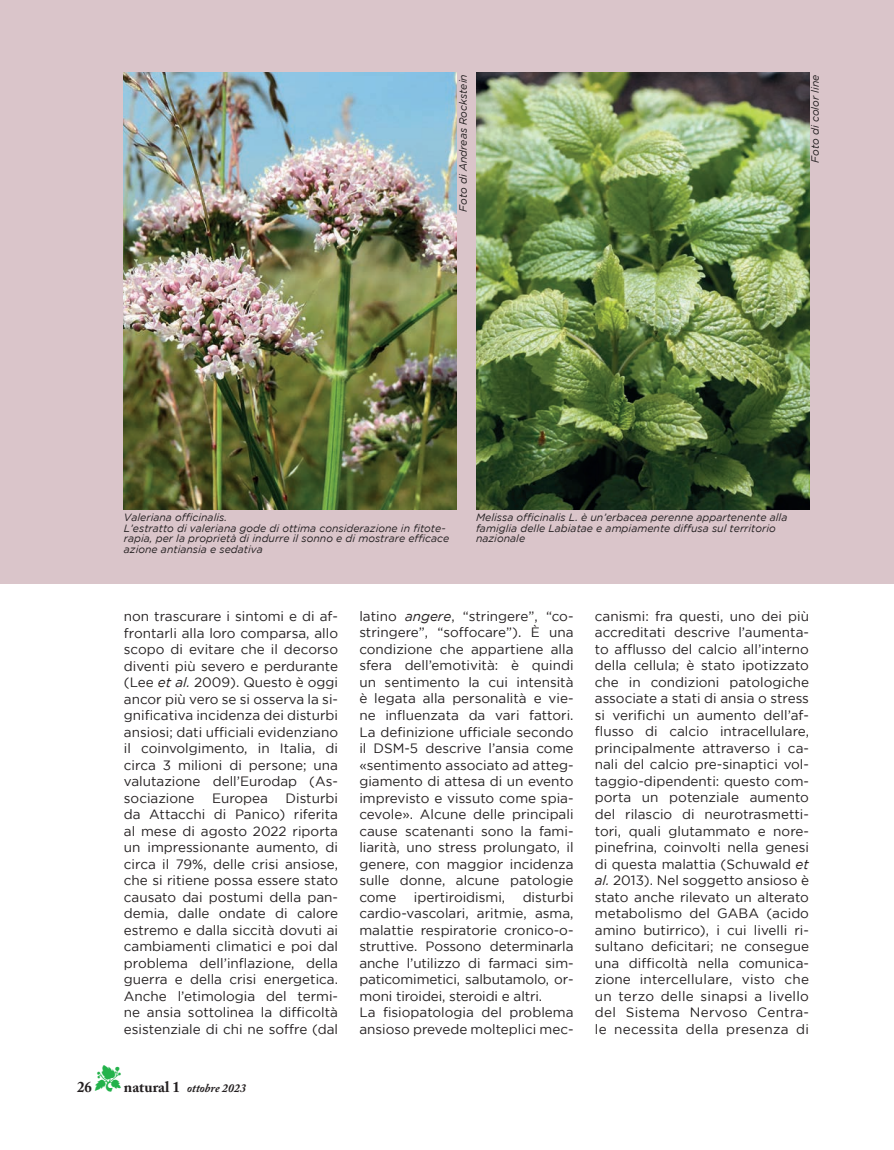
<style>
.page{position:relative;width:894px;height:1150px;background:#fff}
.page>*{position:absolute;margin:0;border:0;box-sizing:border-box;transform-origin:0 0}
.t1{font:700 15px "Adobe Caslon Pro";color:#231f20}
.Normal__Web{font:13.5px/16.5px "Gotham";color:#231f20;text-align:justify}
.t2{font:italic 700 12px "Adobe Caslon Pro";color:#231f20}
.Dida_ok{font:italic 10.5px/10.5px "Gotham";color:#231f20}
.s1{font-style:italic}
.s2{color:#23b24b}
.s3{font-style:normal;font-size:15px}
</style>
<div class="page">
<div style="left:0;top:0;width:893px;height:583px;background:#dac5ca"></div>
<img style="left:124px;top:72px;width:333px;height:437px">
<img style="left:476px;top:72px;width:332px;height:437px">
<p class="Dida_ok" style="left:458px;top:212px;width:139px;rotate:-90deg">Foto di Andreas Rockstein</p>
<p class="Dida_ok" style="left:809px;top:163px;width:90px;rotate:-90deg">Foto di color line</p>
<p class="Dida_ok" style="left:124px;top:512px;width:105px">Valeriana officinalis.</p>
<p class="Dida_ok" style="left:124px;top:522px;width:327px">L’estratto di valeriana gode di ottima considerazione in fitote&shy;rapia, per la proprietà di indurre il sonno e di mostrare efficace azione antiansia e sedativa</p>
<p class="Dida_ok" style="left:476px;top:512px;width:313px">Melissa officinalis L. è un’erbacea perenne appartenente alla famiglia delle Labiatae e ampiamente diffusa sul territorio nazionale</p>
<p class="Normal__Web" style="left:124px;top:607px;width:216px">non trascurare i sintomi e di af&shy;frontarli alla loro comparsa, allo scopo di evitare che il decorso diventi più severo e perdurante (Lee <span class="s1">et al.</span> 2009). Questo è oggi ancor più vero se si osserva la si&shy;gnificativa incidenza dei disturbi ansiosi; dati ufficiali evidenziano il coinvolgimento, in Italia, di circa 3 milioni di persone; una valutazione dell’Eurodap (As&shy;sociazione</p>
<p class="Normal__Web" style="left:124px;top:789px;width:216px;text-indent:162px">Disturbi da Attacchi di Panico) riferita al mese di agosto 2022 riporta un impressionante aumento, di circa il 79%, delle crisi ansiose, che si ritiene possa essere stato causato dai postumi della pan&shy;demia, dalle ondate di calore estremo e dalla siccità dovuti ai cambiamenti climatici e poi dal problema dell’inflazione, della guerra e della crisi energetica.<br>Anche l’etimologia del termi&shy;ne ansia sottolinea la difficoltà esistenziale di chi ne soffre (dal</p>
<p class="Normal__Web" style="left:212px;top:789px;width:58px">Europea</p>
<p class="t2" style="left:95px;top:1080px;width:153px"><span class="s2">▼</span> <span class="s3">natural 1</span> ottobre 2023</p>
<p class="t1" style="left:77px;top:1077px;width:16px">26</p>
<p class="Normal__Web" style="left:359px;top:607px;width:216px">latino <span class="s1">angere</span>, “stringere”, “co&shy;stringere”, “soffocare”). È una condizione che appartiene alla sfera dell’emotività: è quindi un sentimento la cui intensità è legata alla personalità e vie&shy;ne influenzata da vari fattori.<br>La definizione ufficiale secondo il DSM-5 descrive l’ansia come «sentimento associato ad atteg&shy;giamento di attesa di un evento imprevisto e vissuto come spia&shy;cevole». Alcune delle principali cause scatenanti sono la fami&shy;liarità, uno stress prolungato, il genere, con maggior incidenza sulle donne, alcune patologie come</p>
<p class="Normal__Web" style="left:359px;top:888px;width:216px;text-indent:163px">disturbi cardio-vascolari, aritmie, asma, malattie respiratorie cronico-o&shy;struttive. Possono determinarla anche l’utilizzo di farmaci sim&shy;paticomimetici, salbutamolo, or&shy;moni tiroidei, steroidi e altri.</p>
<p class="Normal__Web" style="left:359px;top:1003px;width:216px">La fisiopatologia del problema ansioso prevede molteplici mec-</p>
<p class="Normal__Web" style="left:414px;top:888px;width:93px">ipertiroidismi,</p>
<p class="Normal__Web" style="left:594px;top:607px;width:216px">canismi: fra questi, uno dei più accreditati descrive l’aumenta&shy;to afflusso del calcio all’interno della cellula; è stato ipotizzato che in condizioni patologiche associate a stati di ansia o stress si verifichi un aumento dell’af&shy;flusso di calcio intracellulare, principalmente attraverso i ca&shy;nali del calcio pre-sinaptici vol&shy;taggio-dipendenti: questo com&shy;porta un potenziale aumento del rilascio di neurotrasmetti&shy;tori, quali glutammato e nore&shy;pinefrina, coinvolti nella genesi di questa malattia (Schuwald <span class="s1">et al.</span> 2013). Nel soggetto ansioso è stato anche rilevato un alterato metabolismo del GABA (acido amino butirrico), i cui livelli ri&shy;sultano deficitari; ne consegue una difficoltà nella comunica&shy;zione intercellulare, visto che un terzo delle sinapsi a livello del Sistema Nervoso Centra&shy;le necessita della presenza di</p>
</div>
